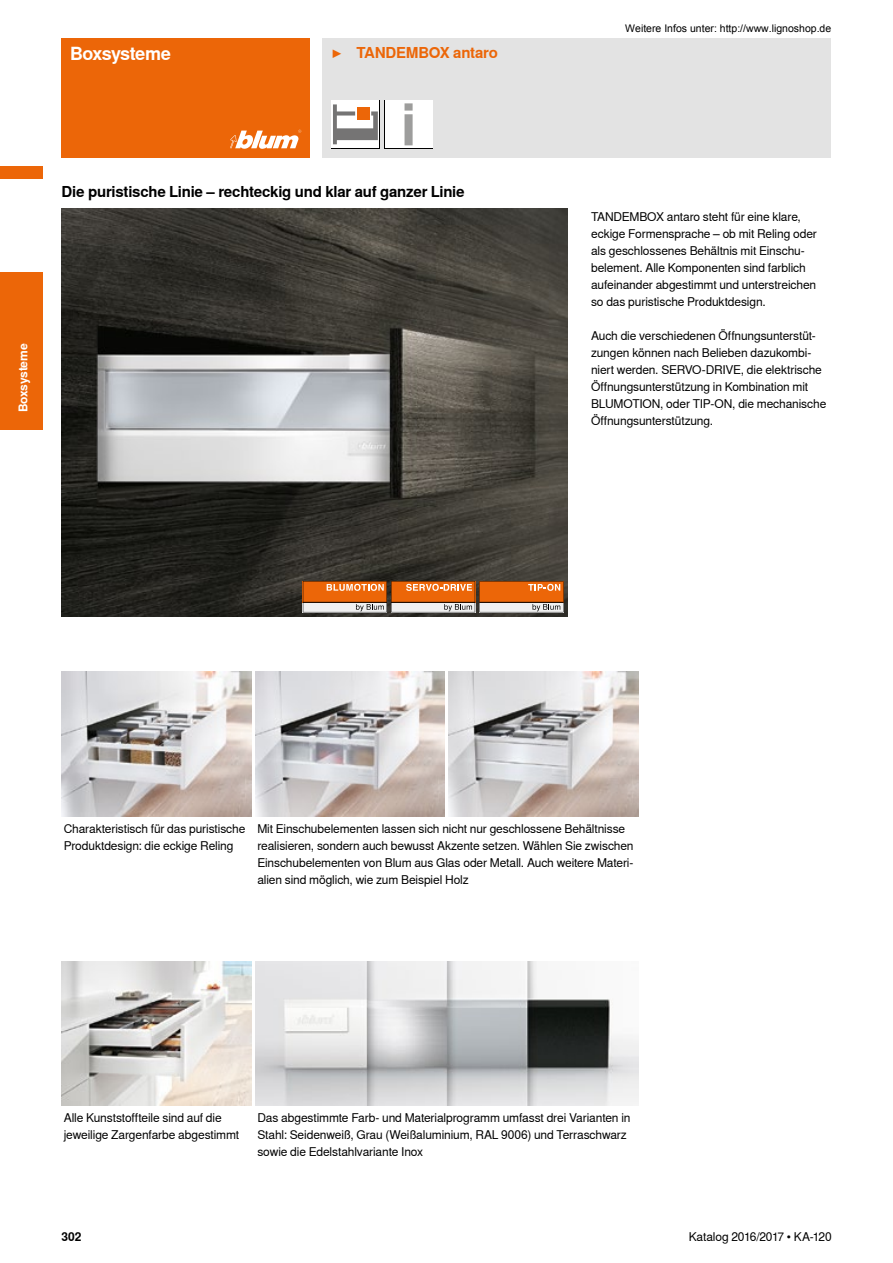
<style>
.page{position:relative;width:893px;height:1263px;background:#fff}
.page>*{position:absolute;margin:0;border:0;box-sizing:border-box;transform-origin:0 0}
.t1{font:700 18px "Nimbus Sans Global";letter-spacing:-.03em;color:#fff}
.t2{font:700 15px "Nimbus Sans Global";letter-spacing:-.015em;color:#000}
.t3{font:700 15px "Nimbus Sans Global";letter-spacing:-.015em;color:#ec6608}
.t4{font:12px/17px "Nimbus Sans Global";letter-spacing:-.01em;color:#000}
.t5{font:700 12px "Nimbus Sans Global";letter-spacing:-.015em;color:#fff}
.t6{font:700 12px "Nimbus Sans Global";color:#000}
.t7{font:10.5px "Arial";color:#000}
</style>
<div class="page">
<div style="left:62px;top:38px;width:248px;height:119px;background:#ec6608"></div>
<div style="left:322px;top:38px;width:509px;height:119px;background:#e3e3e3"></div>
<svg style="left:230px;top:130px;width:71px;height:19px"></svg>
<svg style="left:331px;top:100px;width:49px;height:49px"></svg>
<div style="left:332px;top:101px;width:47px;height:47px;background:#fff"></div>
<svg style="left:333px;top:104px;width:45px;height:40px"></svg>
<div style="left:357px;top:107px;width:12px;height:13px;background:#ec6608"></div>
<img style="left:62px;top:208px;width:506px;height:409px">
<svg style="left:303px;top:581px;width:260px;height:31px"></svg>
<img style="left:62px;top:672px;width:189px;height:145px">
<img style="left:255px;top:672px;width:190px;height:145px">
<img style="left:449px;top:672px;width:189px;height:145px">
<img style="left:62px;top:961px;width:189px;height:145px">
<img style="left:255px;top:961px;width:383px;height:145px">
<svg style="left:384px;top:100px;width:49px;height:49px"></svg>
<div style="left:385px;top:101px;width:47px;height:47px;background:#fff"></div>
<svg style="left:405px;top:103px;width:8px;height:42px"></svg>
<div style="left:0;top:272px;width:43px;height:157px;background:#ec6608"></div>
<div style="left:0;top:166px;width:43px;height:13px;background:#ec6608"></div>
<h1 class="t1" style="left:70px;top:43px;width:102px">Boxsysteme</h1>
<p class="t3" style="left:331px;top:44px;width:168px">▶ TANDEMBOX antaro</p>
<p class="t2" style="left:62px;top:183px;width:405px">Die puristische Linie – rechteckig und klar auf ganzer Linie</p>
<p class="t5" style="left:16px;top:412px;width:71px;rotate:-90deg">Boxsysteme</p>
<p class="t7" style="left:625px;top:21px;width:208px">Weitere Infos unter: http://www.lignoshop.de</p>
<p class="t4" style="left:591px;top:208px;width:227px">TANDEMBOX antaro steht für eine klare, eckige Formensprache – ob mit Reling oder als geschlossenes Behältnis mit Einschu&shy;belement. Alle Komponenten sind farblich aufeinander abgestimmt und unterstreichen so das puristische Produktdesign.</p>
<p class="t4" style="left:591px;top:327px;width:237px">Auch die verschiedenen Öffnungsunterstüt&shy;zungen können nach Belieben dazukombi&shy;niert werden. SERVO-DRIVE, die elektrische Öffnungsunterstützung in Kombination mit BLUMOTION, oder TIP-ON, die mechanische Öffnungsunterstützung.</p>
<p class="t4" style="left:64px;top:821px;width:183px">Charakteristisch für das puristische<br>Produktdesign: die eckige Reling</p>
<p class="t4" style="left:257px;top:821px;width:378px">Mit Einschubelementen lassen sich nicht nur geschlossene Behältnisse realisieren, sondern auch bewusst Akzente setzen. Wählen Sie zwischen Einschubelementen von Blum aus Glas oder Metall. Auch weitere Materi&shy;alien sind möglich, wie zum Beispiel Holz</p>
<p class="t4" style="left:64px;top:1110px;width:177px">Alle Kunststoffteile sind auf die jeweilige Zargenfarbe abgestimmt</p>
<p class="t4" style="left:257px;top:1110px;width:375px">Das abgestimmte Farb- und Materialprogramm umfasst drei Varianten in<br>Stahl: Seidenweiß, Grau (Weißaluminium, RAL 9006) und Terraschwarz sowie die Edelstahlvariante Inox</p>
<p class="t6" style="left:61px;top:1230px;width:22px">302</p>
<p class="t4" style="left:689px;top:1229px;width:144px">Katalog 2016/2017 • KA-120</p>
</div>
